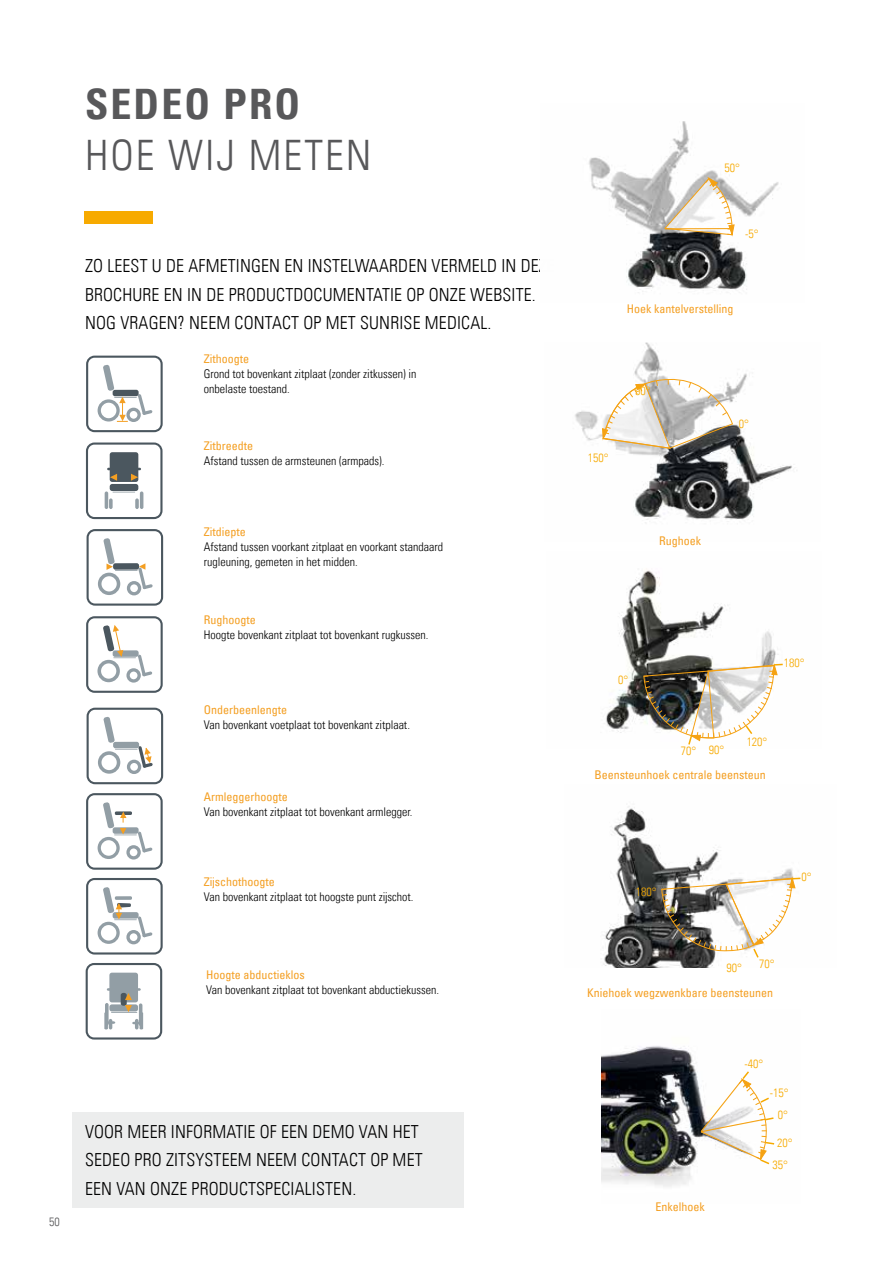
<style>
.page{position:relative;width:893px;height:1263px;background:#fff}
.page>*{position:absolute;margin:0;border:0;box-sizing:border-box;transform-origin:0 0}
.t1{font:42px "Univers Com 47 Light Cond";letter-spacing:.05em;color:#58585a}
.t2{font:42px "Univers Com 67 Bold Cond";letter-spacing:.05em;color:#58585a}
.t3{font:18px/28.5px "Univers Com 47 Light Cond";letter-spacing:.01em;color:#000}
.t4{font:12px/15px "Univers Com 47 Light Cond";color:#000}
.t5{font:condensed 12px "Univers Com 57";color:#f49f22}
.t6{font:12px "Univers Com 47 Light Cond";color:#f7aa00}
.t7{font:12px "Univers Com 47 Light Cond";color:#58585a}
</style>
<div class="page">
<div style="left:84px;top:212px;width:68px;height:12px;background:#f7aa00"></div>
<img style="left:602px;top:1046px;width:98px;height:141px">
<img style="left:575px;top:342px;width:217px;height:181px">
<svg style="left:602px;top:374px;width:131px;height:75px"></svg>
<svg style="left:87px;top:708px;width:76px;height:76px"></svg>
<svg style="left:86px;top:793px;width:77px;height:77px"></svg>
<svg style="left:86px;top:616px;width:77px;height:77px"></svg>
<svg style="left:86px;top:442px;width:77px;height:77px"></svg>
<svg style="left:86px;top:356px;width:77px;height:76px"></svg>
<svg style="left:87px;top:529px;width:76px;height:77px"></svg>
<img style="left:589px;top:121px;width:190px;height:172px">
<svg style="left:664px;top:176px;width:70px;height:60px"></svg>
<img style="left:603px;top:806px;width:198px;height:161px">
<svg style="left:661px;top:877px;width:139px;height:82px"></svg>
<img style="left:606px;top:570px;width:177px;height:163px">
<img style="left:643px;top:664px;width:140px;height:81px">
<div style="left:72px;top:1112px;width:391px;height:96px;background:#eceded"></div>
<svg style="left:86px;top:878px;width:77px;height:76px"></svg>
<svg style="left:86px;top:963px;width:76px;height:76px"></svg>
<svg style="left:700px;top:1071px;width:75px;height:94px"></svg>
<h1 class="t2" style="left:85px;top:78px;width:217px">SEDEO PRO</h1>
<h1 class="t1" style="left:85px;top:129px;width:288px">HOE WIJ METEN</h1>
<h2 class="t3" style="left:85px;top:252px;width:471px">ZO LEEST U DE AFMETINGEN EN INSTELWAARDEN VERMELD IN DEZE<br>BROCHURE EN IN DE PRODUCTDOCUMENTATIE OP ONZE WEBSITE.<br>NOG VRAGEN? NEEM CONTACT OP MET SUNRISE MEDICAL.</h2>
<p class="t5" style="left:204px;top:351px;width:47px">Zithoogte</p>
<p class="t4" style="left:204px;top:366px;width:214px">Grond tot bovenkant zitplaat (zonder zitkussen) in onbelaste toestand.</p>
<p class="t5" style="left:204px;top:438px;width:51px">Zitbreedte</p>
<p class="t4" style="left:204px;top:453px;width:182px">Afstand tussen de armsteunen (armpads).</p>
<p class="t5" style="left:204px;top:524px;width:44px">Zitdiepte</p>
<p class="t4" style="left:204px;top:539px;width:241px">Afstand tussen voorkant zitplaat en voorkant standaard rugleuning, gemeten in het midden.</p>
<p class="t5" style="left:204px;top:612px;width:54px">Rughoogte</p>
<p class="t4" style="left:204px;top:627px;width:226px">Hoogte bovenkant zitplaat tot bovenkant rugkussen.</p>
<p class="t5" style="left:204px;top:702px;width:85px">Onderbeenlengte</p>
<p class="t4" style="left:204px;top:717px;width:208px">Van bovenkant voetplaat tot bovenkant zitplaat.</p>
<p class="t5" style="left:204px;top:789px;width:85px">Armleggerhoogte</p>
<p class="t4" style="left:204px;top:804px;width:210px">Van bovenkant zitplaat tot bovenkant armlegger.</p>
<p class="t5" style="left:204px;top:874px;width:73px">Zijschothoogte</p>
<p class="t4" style="left:204px;top:889px;width:211px">Van bovenkant zitplaat tot hoogste punt zijschot.</p>
<p class="t5" style="left:206px;top:967px;width:100px">Hoogte abductieklos</p>
<p class="t4" style="left:206px;top:982px;width:234px">Van bovenkant zitplaat tot bovenkant abductiekussen.</p>
<p class="t7" style="left:49px;top:1214px;width:12px">50</p>
<h2 class="t3" style="left:85px;top:1117px;width:339px">VOOR MEER INFORMATIE OF EEN DEMO VAN HET<br>SEDEO PRO ZITSYSTEEM NEEM CONTACT OP MET<br>EEN VAN ONZE PRODUCTSPECIALISTEN.</h2>
<p class="t6" style="left:725px;top:161px;width:17px">50°</p>
<p class="t6" style="left:745px;top:227px;width:15px">-5°</p>
<p class="t5" style="left:627px;top:301px;width:108px">Hoek kantelverstelling</p>
<p class="t6" style="left:635px;top:384px;width:17px">90°</p>
<p class="t6" style="left:588px;top:450px;width:22px">150°</p>
<p class="t6" style="left:739px;top:416px;width:12px">0°</p>
<p class="t5" style="left:659px;top:533px;width:43px">Rughoek</p>
<p class="t6" style="left:618px;top:673px;width:12px">0°</p>
<p class="t6" style="left:784px;top:655px;width:22px">180°</p>
<p class="t6" style="left:681px;top:743px;width:17px">70°</p>
<p class="t6" style="left:709px;top:743px;width:17px">90°</p>
<p class="t6" style="left:747px;top:734px;width:22px">120°</p>
<p class="t5" style="left:595px;top:767px;width:173px">Beensteunhoek centrale beensteun</p>
<p class="t6" style="left:636px;top:884px;width:22px">180°</p>
<p class="t6" style="left:726px;top:961px;width:17px">90°</p>
<p class="t6" style="left:759px;top:957px;width:17px">70°</p>
<p class="t5" style="left:587px;top:985px;width:187px">Kniehoek wegzwenkbare beensteunen</p>
<p class="t6" style="left:745px;top:1056px;width:20px">-40°</p>
<p class="t6" style="left:802px;top:870px;width:12px">0°</p>
<p class="t6" style="left:770px;top:1086px;width:20px">-15°</p>
<p class="t6" style="left:778px;top:1108px;width:12px">0°</p>
<p class="t6" style="left:777px;top:1135px;width:17px">20°</p>
<p class="t5" style="left:656px;top:1199px;width:51px">Enkelhoek</p>
<p class="t6" style="left:773px;top:1158px;width:17px">35°</p>
</div>
